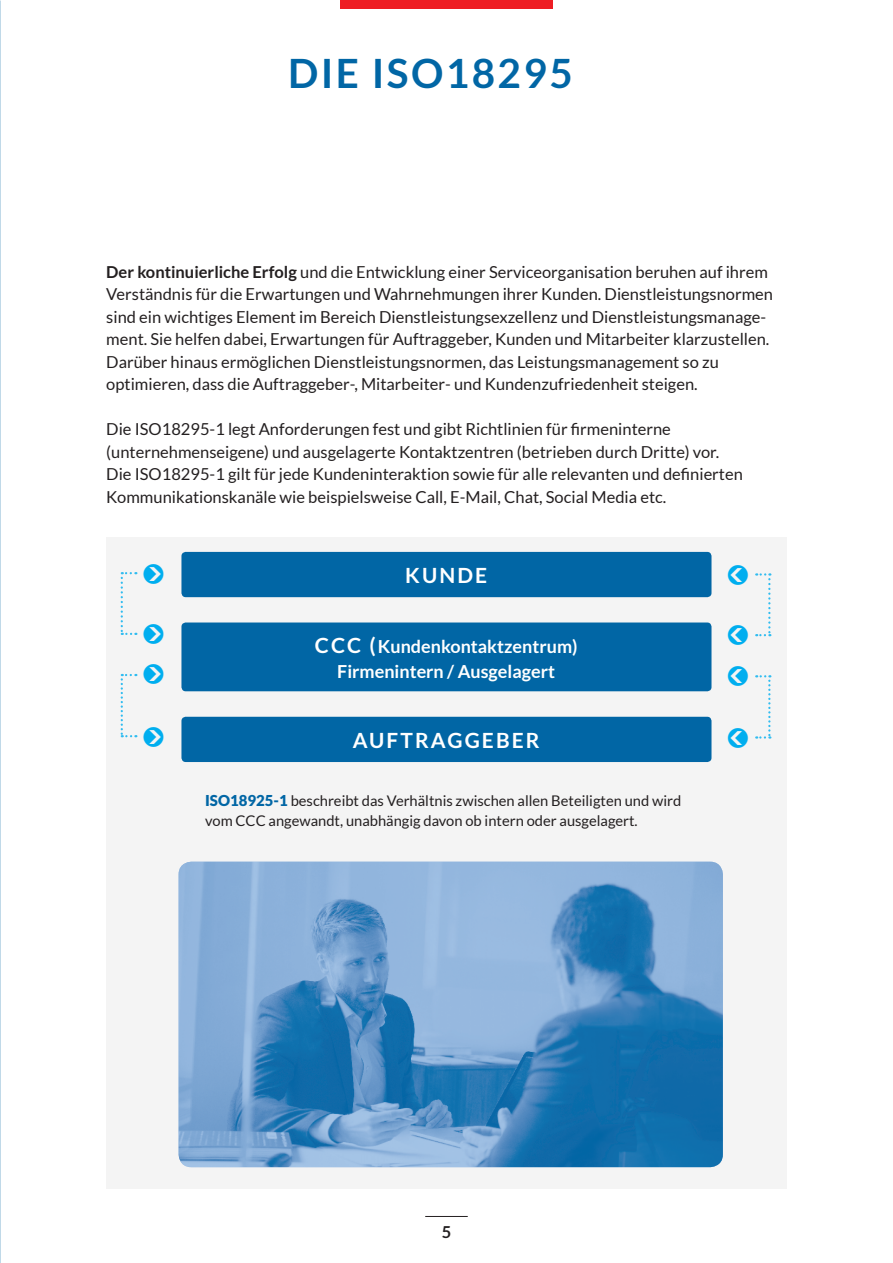
<style>
.page{position:relative;width:893px;height:1263px;background:#fff}
.page>*{position:absolute;margin:0;border:0;box-sizing:border-box;transform-origin:0 0}
.headline{font:700 40.5px "Lato";letter-spacing:.06em;color:#0166a5}
.fließtext{font:700 21px "Lato";letter-spacing:.1em;color:#fff}
.fließtext-2{font:700 21px "Arrow Dynamic";color:#00aeef}
.fließtext-3{font:700 18px "Lato";color:#fff}
.fließtext-4{font:16.5px/22.5px "Lato";color:#231f20}
.t1{font:700 16.5px "Lato";color:#231f20}
.fließtext_with_bg_sh{font:14.7px/19.5px "Lato";color:#231f20}
.s1{font-weight:700}
.s2{font-size:21px}
.s3{font-weight:900;font-size:15px;color:#0166a5}
</style>
<div class="page">
<hr style="left:425px;top:1216px;width:43px;height:1px;background:#231f20">
<div style="left:340px;top:0;width:213px;height:9px;background:#ee1d23"></div>
<div style="left:106px;top:538px;width:681px;height:651px;background:#f4f4f4"></div>
<div style="left:181px;top:552px;width:530px;height:45px;background:#0166a5;border-radius:4px"></div>
<div style="left:181px;top:622px;width:530px;height:69px;background:#0166a5;border-radius:4px"></div>
<div style="left:181px;top:717px;width:530px;height:45px;background:#0166a5;border-radius:4px"></div>
<svg style="left:121px;top:572px;width:15px;height:63px"></svg>
<svg style="left:121px;top:674px;width:15px;height:63px"></svg>
<svg style="left:756px;top:573px;width:14px;height:63px"></svg>
<svg style="left:756px;top:675px;width:14px;height:64px"></svg>
<img style="left:179px;top:862px;width:544px;height:305px">
<p class="headline" style="left:288px;top:50px;width:286px">DIE ISO18295</p>
<p class="fließtext-4" style="left:106px;top:260px;width:668px"><span class="s1">Der kontinuierliche Erfolg</span> und die Entwicklung einer Serviceorganisation beruhen auf ihrem Verständnis für die Erwartungen und Wahrnehmungen ihrer Kunden. Dienstleistungsnormen sind ein wichtiges Element im Bereich Dienstleistungsexzellenz und Dienstleistungsmanage&shy;ment. Sie helfen dabei, Erwartungen für Auftraggeber, Kunden und Mitarbeiter klarzustellen.<br>Darüber hinaus ermöglichen Dienstleistungsnormen, das Leistungsmanagement so zu optimieren, dass die Auftraggeber-, Mitarbeiter- und Kundenzufriedenheit steigen.</p>
<p class="fließtext-4" style="left:106px;top:418px;width:638px">Die ISO18295-1 legt Anforderungen fest und gibt Richtlinien für firmeninterne (unternehmenseigene) und ausgelagerte Kontaktzentren (betrieben durch Dritte) vor.<br>Die ISO18295-1 gilt für jede Kundeninteraktion sowie für alle relevanten und definierten Kommunikationskanäle wie beispielsweise Call, E-Mail, Chat, Social Media etc.</p>
<p class="fließtext-2" style="left:143px;top:564px;width:22px">ç</p>
<p class="fließtext-2" style="left:143px;top:624px;width:22px">ç</p>
<p class="fließtext-2" style="left:143px;top:664px;width:22px">ç</p>
<p class="fließtext-2" style="left:143px;top:727px;width:22px">ç</p>
<p class="fließtext" style="left:405px;top:563px;width:83px">KUNDE</p>
<p class="fließtext-3" style="left:315px;top:636px;width:264px"><span class="s2">CCC (</span>Kundenkontaktzentrum)</p>
<p class="fließtext-3" style="left:337px;top:661px;width:219px">Firmenintern / Ausgelagert</p>
<p class="fließtext" style="left:353px;top:728px;width:188px">AUFTRAGGEBER</p>
<p class="fließtext_with_bg_sh" style="left:205px;top:791px;width:478px"><span class="s3">ISO18925-1</span> beschreibt das Verhältnis zwischen allen Beteiligten und wird vom CCC angewandt, unabhängig davon ob intern oder ausgelagert.</p>
<p class="t1" style="left:442px;top:1222px;width:11px">5</p>
</div>
